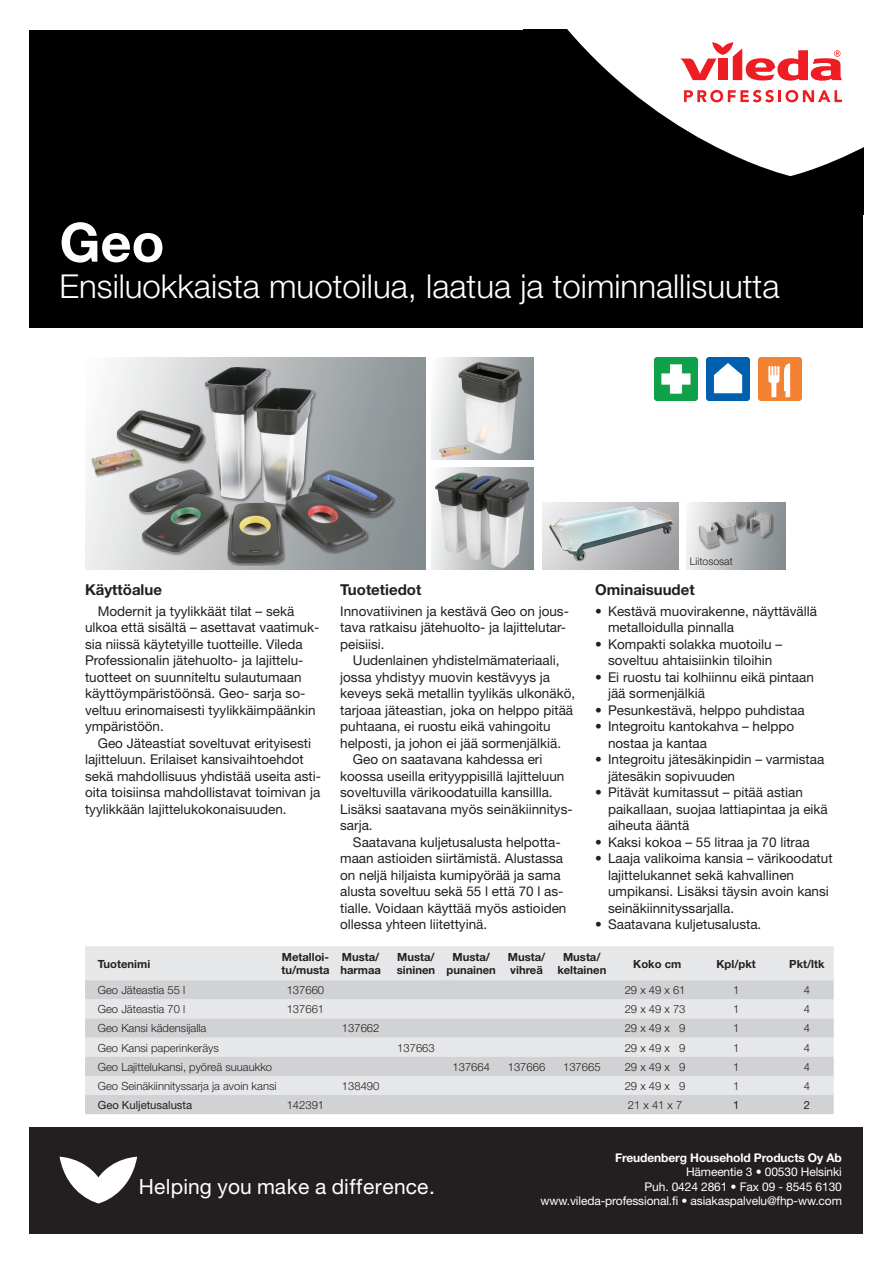
<style>
.page{position:relative;width:893px;height:1263px;background:#fff}
.page>*{position:absolute;margin:0;border:0;box-sizing:border-box;transform-origin:0 0}
.White_top_heading{font:700 54px "Helvetica Neue";color:#fff}
.White_subheading{font:300 33px "Helvetica Neue";color:#fff}
.t1{font:21px "Helvetica Neue";letter-spacing:.01em;color:#fff}
.Produkttekst_Subhead{font:700 15px "Helvetica Neue";color:#231f20}
.Produkttekst_PDS{font:13.5px/16.5px "Helvetica Neue";color:#231f20}
.t2{font:12px "Helvetica Neue";letter-spacing:-.01em;color:#fff}
.t3{font:700 12px "Helvetica Neue";letter-spacing:-.01em;color:#fff}
.Tabel_tekstlinier_le{font:300 11.25px "Helvetica Neue";color:#231f20}
.Tabel_headline_left{font:700 11.25px/13.5px "Helvetica Neue";color:#231f20}
.Tabel_headline{font:700 11.25px "Helvetica Neue";color:#231f20}
.Tabel_tekstlinier_le-2{font:11.25px "Helvetica Neue";color:#231f20}
.Tabel_tekstlinier{font:300 11.25px "Helvetica Neue";color:#231f20}
.Tabel_tekstlinier-2{font:11.25px "Helvetica Neue";color:#231f20}
.Produkttekst_Subhead-2{font:300 10.5px "Helvetica Neue";color:#231f20}
</style>
<div class="page">
<img style="left:439px;top:362px;width:83px;height:95px">
<img style="left:435px;top:472px;width:95px;height:96px">
<div style="left:30px;top:1127px;width:833px;height:106px;background:#231f20"></div>
<div style="left:30px;top:30px;width:833px;height:297px;background:#000001"></div>
<svg style="left:60px;top:1157px;width:77px;height:46px"></svg>
<div style="left:85px;top:946px;width:749px;height:34px;background:#e6e7e9"></div>
<svg style="left:85px;top:980px;width:749px;height:134px;background:#dadbdd"></svg>
<img style="left:758px;top:357px;width:43px;height:43px">
<img style="left:706px;top:357px;width:43px;height:43px">
<img style="left:655px;top:357px;width:43px;height:43px">
<div style="left:129px;top:366px;width:267px;height:200px;background:#231f20;opacity:.45"></div>
<img style="left:137px;top:367px;width:256px;height:184px">
<svg style="left:568px;top:30px;width:295px;height:146px;fill:#fff"></svg>
<svg style="left:680px;top:42px;width:162px;height:39px;background:#f8a3a6"></svg>
<svg style="left:684px;top:90px;width:158px;height:12px;background:#f7a2a4"></svg>
<div style="left:91px;top:410px;width:116px;height:67px;background:#231f20;opacity:.45"></div>
<img style="left:91px;top:410px;width:113px;height:64px">
<div style="left:699px;top:507px;width:76px;height:43px;background:#231f20;opacity:.45"></div>
<img style="left:698px;top:507px;width:73px;height:41px">
<img style="left:542px;top:502px;width:136px;height:68px">
<p class="White_top_heading" style="left:60px;top:209px;width:106px">Geo</p>
<p class="White_subheading" style="left:60px;top:266px;width:721px">Ensiluokkaista muotoilua, laatua ja toiminnallisuutta</p>
<p class="Produkttekst_Subhead" style="left:85px;top:580px;width:78px">Käyttöalue</p>
<p class="Produkttekst_PDS" style="left:85px;top:602px;width:236px;text-indent:13px">Modernit ja tyylikkäät tilat – sekä ulkoa että sisältä – asettavat vaatimuk&shy;sia niissä käytetyille tuotteille. Vileda Professionalin jätehuolto- ja lajittelu&shy;tuotteet on suunniteltu sulautumaan käyttöympäristöönsä. Geo- sarja so&shy;veltuu erinomaisesti tyylikkäimpäänkin ympäristöön.</p>
<p class="Produkttekst_PDS" style="left:85px;top:734px;width:238px;text-indent:13px">Geo Jäteastiat soveltuvat erityisesti lajitteluun. Erilaiset kansivaihtoehdot sekä mahdollisuus yhdistää useita asti&shy;oita toisiinsa mahdollistavat toimivan ja tyylikkään lajittelukokonaisuuden.</p>
<p class="Produkttekst_Subhead" style="left:340px;top:580px;width:83px">Tuotetiedot</p>
<p class="Produkttekst_PDS" style="left:340px;top:602px;width:230px">Innovatiivinen ja kestävä Geo on jous&shy;tava ratkaisu jätehuolto- ja lajittelutar&shy;peisiisi.</p>
<p class="Produkttekst_PDS" style="left:340px;top:652px;width:237px;text-indent:13px">Uudenlainen yhdistelmämateriaali, jossa yhdistyy muovin kestävyys ja keveys sekä metallin tyylikäs ulkonäkö, tarjoaa jäteastian, joka on helppo pitää puhtaana, ei ruostu eikä vahingoitu helposti, ja johon ei jää sormenjälkiä.</p>
<p class="Produkttekst_PDS" style="left:340px;top:751px;width:234px;text-indent:13px">Geo on saatavana kahdessa eri koossa useilla erityyppisillä lajitteluun soveltuvilla värikoodatuilla kansillla.<br>Lisäksi saatavana myös seinäkiinnitys&shy;sarja.</p>
<p class="Produkttekst_PDS" style="left:340px;top:833px;width:228px;text-indent:13px">Saatavana kuljetusalusta helpotta&shy;maan astioiden siirtämistä. Alustassa on neljä hiljaista kumipyörää ja sama alusta soveltuu sekä 55 l että 70 l as&shy;tialle. Voidaan käyttää myös astioiden ollessa yhteen liitettyinä.</p>
<p class="Produkttekst_Subhead-2" style="left:690px;top:555px;width:44px">Liitososat</p>
<p class="Produkttekst_Subhead" style="left:595px;top:580px;width:101px">Ominaisuudet</p>
<p class="Produkttekst_PDS" style="left:608px;top:602px;width:211px;text-indent:-13px">• Kestävä muovirakenne, näyttävällä metalloidulla pinnalla</p>
<p class="Produkttekst_PDS" style="left:595px;top:635px;width:188px;text-align:center">• Kompakti solakka muotoilu – soveltuu ahtaisiinkin tiloihin</p>
<p class="Produkttekst_PDS" style="left:608px;top:668px;width:207px;text-indent:-13px">• Ei ruostu tai kolhiinnu eikä pintaan jää sormenjälkiä</p>
<p class="Produkttekst_PDS" style="left:595px;top:701px;width:211px">• Pesunkestävä, helppo puhdistaa</p>
<p class="Produkttekst_PDS" style="left:608px;top:718px;width:188px;text-indent:-13px">• Integroitu kantokahva – helppo nostaa ja kantaa</p>
<p class="Produkttekst_PDS" style="left:608px;top:751px;width:218px;text-indent:-13px">• Integroitu jätesäkinpidin – varmistaa jätesäkin sopivuuden</p>
<p class="Produkttekst_PDS" style="left:608px;top:784px;width:221px;text-indent:-13px">• Pitävät kumitassut – pitää astian paikallaan, suojaa lattiapintaa ja eikä aiheuta ääntä</p>
<p class="Produkttekst_PDS" style="left:595px;top:833px;width:216px">• Kaksi kokoa – 55 litraa ja 70 litraa</p>
<p class="Produkttekst_PDS" style="left:608px;top:850px;width:226px;text-indent:-13px">• Laaja valikoima kansia – värikoodatut lajittelukannet sekä kahvallinen umpikansi. Lisäksi täysin avoin kansi seinäkiinnityssarjalla.</p>
<p class="Produkttekst_PDS" style="left:595px;top:916px;width:168px">• Saatavana kuljetusalusta.</p>
<p class="Tabel_headline_left" style="left:98px;top:956px;width:54px">Tuotenimi</p>
<p class="Tabel_headline_left" style="left:281px;top:950px;width:50px">Metalloi&shy;tu/musta</p>
<p class="Tabel_headline_left" style="left:340px;top:950px;width:42px">Musta/ harmaa</p>
<p class="Tabel_headline_left" style="left:397px;top:950px;width:40px">Musta/ sininen</p>
<p class="Tabel_headline_left" style="left:447px;top:950px;width:51px;text-align:center">Musta/ punainen</p>
<p class="Tabel_headline_left" style="left:508px;top:950px;width:39px">Musta/ vihreä</p>
<p class="Tabel_headline_left" style="left:557px;top:950px;width:50px;text-align:center">Musta/ keltainen</p>
<p class="Tabel_headline" style="left:633px;top:957px;width:50px">Koko cm</p>
<p class="Tabel_headline" style="left:716px;top:957px;width:41px">Kpl/pkt</p>
<p class="Tabel_headline" style="left:789px;top:957px;width:37px">Pkt/ltk</p>
<p class="Tabel_tekstlinier_le" style="left:98px;top:983px;width:89px">Geo Jäteastia 55 l</p>
<p class="Tabel_tekstlinier_le" style="left:287px;top:983px;width:39px">137660</p>
<p class="Tabel_tekstlinier_le" style="left:625px;top:983px;width:62px">29 x 49 x 61</p>
<p class="Tabel_tekstlinier" style="left:733px;top:983px;width:8px">1</p>
<p class="Tabel_tekstlinier" style="left:804px;top:983px;width:8px">4</p>
<p class="Tabel_tekstlinier_le" style="left:98px;top:1002px;width:89px">Geo Jäteastia 70 l</p>
<p class="Tabel_tekstlinier_le" style="left:287px;top:1002px;width:39px">137661</p>
<p class="Tabel_tekstlinier_le" style="left:625px;top:1002px;width:62px">29 x 49 x 73</p>
<p class="Tabel_tekstlinier" style="left:733px;top:1002px;width:8px">1</p>
<p class="Tabel_tekstlinier" style="left:804px;top:1002px;width:8px">4</p>
<p class="Tabel_tekstlinier_le" style="left:98px;top:1021px;width:110px">Geo Kansi kädensijalla</p>
<p class="Tabel_tekstlinier_le" style="left:342px;top:1021px;width:39px">137662</p>
<p class="Tabel_tekstlinier_le" style="left:625px;top:1021px;width:62px">29 x 49 x 9</p>
<p class="Tabel_tekstlinier" style="left:733px;top:1021px;width:8px">1</p>
<p class="Tabel_tekstlinier" style="left:804px;top:1021px;width:8px">4</p>
<p class="Tabel_tekstlinier_le" style="left:98px;top:1041px;width:123px">Geo Kansi paperinkeräys</p>
<p class="Tabel_tekstlinier_le" style="left:397px;top:1041px;width:39px">137663</p>
<p class="Tabel_tekstlinier_le" style="left:625px;top:1041px;width:62px">29 x 49 x 9</p>
<p class="Tabel_tekstlinier" style="left:733px;top:1041px;width:8px">1</p>
<p class="Tabel_tekstlinier" style="left:804px;top:1041px;width:8px">4</p>
<p class="Tabel_tekstlinier_le" style="left:98px;top:1060px;width:176px">Geo Lajittelukansi, pyöreä suuaukko</p>
<p class="Tabel_tekstlinier_le" style="left:452px;top:1060px;width:39px">137664</p>
<p class="Tabel_tekstlinier_le" style="left:508px;top:1060px;width:39px">137666</p>
<p class="Tabel_tekstlinier_le" style="left:563px;top:1060px;width:39px">137665</p>
<p class="Tabel_tekstlinier_le" style="left:625px;top:1060px;width:62px">29 x 49 x 9</p>
<p class="Tabel_tekstlinier" style="left:733px;top:1060px;width:8px">1</p>
<p class="Tabel_tekstlinier" style="left:804px;top:1060px;width:8px">4</p>
<p class="Tabel_tekstlinier_le" style="left:98px;top:1079px;width:180px">Geo Seinäkiinnityssarja ja avoin kansi</p>
<p class="Tabel_tekstlinier_le" style="left:342px;top:1079px;width:39px">138490</p>
<p class="Tabel_tekstlinier_le" style="left:625px;top:1079px;width:62px">29 x 49 x 9</p>
<p class="Tabel_tekstlinier" style="left:733px;top:1079px;width:8px">1</p>
<p class="Tabel_tekstlinier" style="left:804px;top:1079px;width:8px">4</p>
<p class="Tabel_tekstlinier_le-2" style="left:98px;top:1098px;width:96px">Geo Kuljetusalusta</p>
<p class="Tabel_tekstlinier_le" style="left:287px;top:1098px;width:39px">142391</p>
<p class="Tabel_tekstlinier_le" style="left:628px;top:1098px;width:56px">21 x 41 x 7</p>
<p class="Tabel_tekstlinier-2" style="left:733px;top:1098px;width:8px">1</p>
<p class="Tabel_tekstlinier-2" style="left:804px;top:1098px;width:8px">2</p>
<p class="t1" style="left:139px;top:1174px;width:297px">Helping you make a difference.</p>
<p class="t3" style="left:615px;top:1150px;width:228px">Freudenberg Household Products Oy Ab</p>
<p class="t2" style="left:686px;top:1165px;width:157px">Hämeentie 3 • 00530 Helsinki</p>
<p class="t2" style="left:645px;top:1179px;width:199px">Puh. 0424 2861 • Fax 09 - 8545 6130</p>
<p class="t2" style="left:541px;top:1194px;width:303px">www.vileda-professional.fi • asiakaspalvelu@fhp-ww.com</p>
</div>
